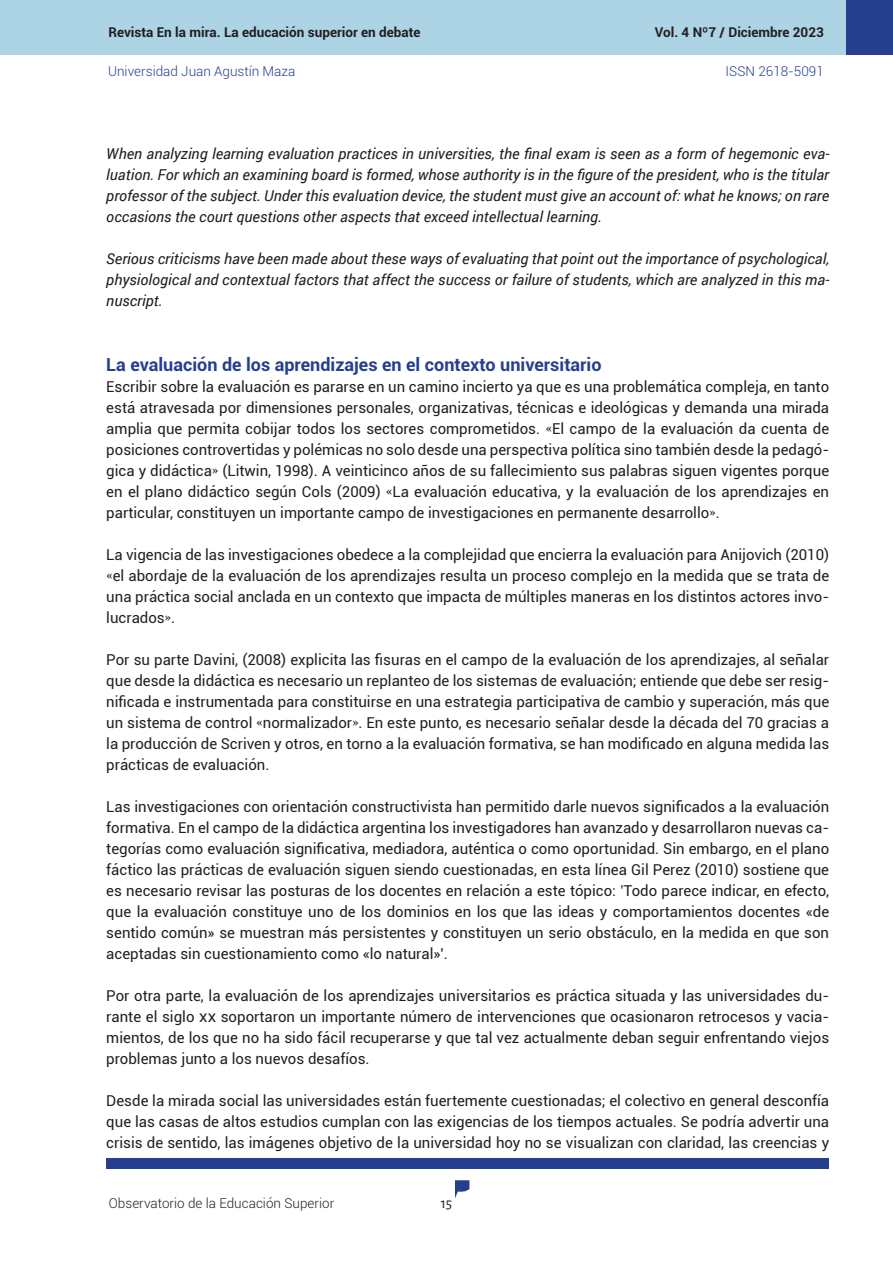
<style>
.page{position:relative;width:893px;height:1263px;background:#fff}
.page>*{position:absolute;margin:0;border:0;box-sizing:border-box;transform-origin:0 0}
.Título_Txt{font:700 18px "Roboto";color:#253f8e}
.Txt_base{font:15px/21px "Roboto";color:#231f20;text-align:justify}
.Txt_base-2{font:italic 15px/21px "Roboto";color:#231f20;text-align:justify}
.t1{font:15px "Alegreya Sans";color:#231f20}
.t2{font:700 13.5px "Roboto";color:#231f20}
.t3{font:300 13.5px "Roboto";color:#253f8e}
.t4{font:300 13.5px "Roboto";color:#231f20}
.s1{font-family:"Adobe Caslon Pro"}
</style>
<div class="page">
<svg style="left:455px;top:1180px;width:14px;height:18px"></svg>
<div style="left:0;top:0;width:846px;height:54px;background:#acd4e5"></div>
<div style="left:106px;top:1158px;width:723px;height:10px;background:#253f8e"></div>
<div style="left:846px;top:0;width:47px;height:54px;background:#253f8e"></div>
<p class="t2" style="left:108px;top:23px;width:314px">Revista En la mira. La educación superior en debate</p>
<p class="t2" style="left:655px;top:23px;width:171px">Vol. 4 Nº7 / Diciembre 2023</p>
<p class="t3" style="left:108px;top:61px;width:189px">Universidad Juan Agustín Maza</p>
<p class="t3" style="left:726px;top:61px;width:100px">ISSN 2618-5091</p>
<p class="Txt_base-2" style="left:106px;top:143px;width:724px">When analyzing learning evaluation practices in universities, the final exam is seen as a form of hegemonic eva&shy;luation. For which an examining board is formed, whose authority is in the figure of the president, who is the titular professor of the subject. Under this evaluation device, the student must give an account of: what he knows; on rare occasions the court questions other aspects that exceed intellectual learning.</p>
<p class="Txt_base-2" style="left:106px;top:248px;width:724px">Serious criticisms have been made about these ways of evaluating that point out the importance of psychological, physiological and contextual factors that affect the success or failure of students, which are analyzed in this ma&shy;nuscript.</p>
<p class="Título_Txt" style="left:106px;top:352px;width:497px">La evaluación de los aprendizajes en el contexto universitario</p>
<p class="Txt_base" style="left:106px;top:375px;width:724px">Escribir sobre la evaluación es pararse en un camino incierto ya que es una problemática compleja, en tanto está atravesada por dimensiones personales, organizativas, técnicas e ideológicas y demanda una mirada amplia que permita cobijar todos los sectores comprometidos. <span class="s1">«</span>El campo de la evaluación da cuenta de posiciones controvertidas y polémicas no solo desde una perspectiva política sino también desde la pedagó&shy;gica y didáctica<span class="s1">»</span> (Litwin, 1998). A veinticinco años de su fallecimiento sus palabras siguen vigentes porque en el plano didáctico según Cols (2009) <span class="s1">«</span>La evaluación educativa, y la evaluación de los aprendizajes en particular, constituyen un importante campo de investigaciones en permanente desarrollo<span class="s1">»</span>.</p>
<p class="Txt_base" style="left:106px;top:543px;width:724px">La vigencia de las investigaciones obedece a la complejidad que encierra la evaluación para Anijovich (2010) <span class="s1">«</span>el abordaje de la evaluación de los aprendizajes resulta un proceso complejo en la medida que se trata de una práctica social anclada en un contexto que impacta de múltiples maneras en los distintos actores invo&shy;lucrados<span class="s1">»</span>.</p>
<p class="Txt_base" style="left:106px;top:648px;width:724px">Por su parte Davini, (2008) explicita las fisuras en el campo de la evaluación de los aprendizajes, al señalar que desde la didáctica es necesario un replanteo de los sistemas de evaluación; entiende que debe ser resig&shy;nificada e instrumentada para constituirse en una estrategia participativa de cambio y superación, más que un sistema de control <span class="s1">«</span>normalizador<span class="s1">»</span>. En este punto, es necesario señalar desde la década del 70 gracias a la producción de Scriven y otros, en torno a la evaluación formativa, se han modificado en alguna medida las prácticas de evaluación.</p>
<p class="Txt_base" style="left:106px;top:795px;width:724px">Las investigaciones con orientación constructivista han permitido darle nuevos significados a la evaluación formativa. En el campo de la didáctica argentina los investigadores han avanzado y desarrollaron nuevas ca&shy;tegorías como evaluación significativa, mediadora, auténtica o como oportunidad. Sin embargo, en el plano fáctico las prácticas de evaluación siguen siendo cuestionadas, en esta línea Gil Perez (2010) sostiene que es necesario revisar las posturas de los docentes en relación a este tópico: <span class="s1">'</span>Todo parece indicar, en efecto, que la evaluación constituye uno de los dominios en los que las ideas y comportamientos docentes «de sentido común» se muestran más persistentes y constituyen un serio obstáculo, en la medida en que son aceptadas sin cuestionamiento como «lo natural»′.</p>
<p class="Txt_base" style="left:106px;top:984px;width:724px">Por otra parte, la evaluación de los aprendizajes universitarios es práctica situada y las universidades du&shy;rante el siglo XX soportaron un importante número de intervenciones que ocasionaron retrocesos y vacia&shy;mientos, de los que no ha sido fácil recuperarse y que tal vez actualmente deban seguir enfrentando viejos problemas junto a los nuevos desafíos.</p>
<p class="Txt_base" style="left:106px;top:1089px;width:724px">Desde la mirada social las universidades están fuertemente cuestionadas; el colectivo en general desconfía que las casas de altos estudios cumplan con las exigencias de los tiempos actuales. Se podría advertir una crisis de sentido, las imágenes objetivo de la universidad hoy no se visualizan con claridad, las creencias y</p>
<p class="t4" style="left:109px;top:1194px;width:227px">Observatorio de la Educación Superior</p>
<p class="t1" style="left:441px;top:1193px;width:13px">15</p>
</div>
